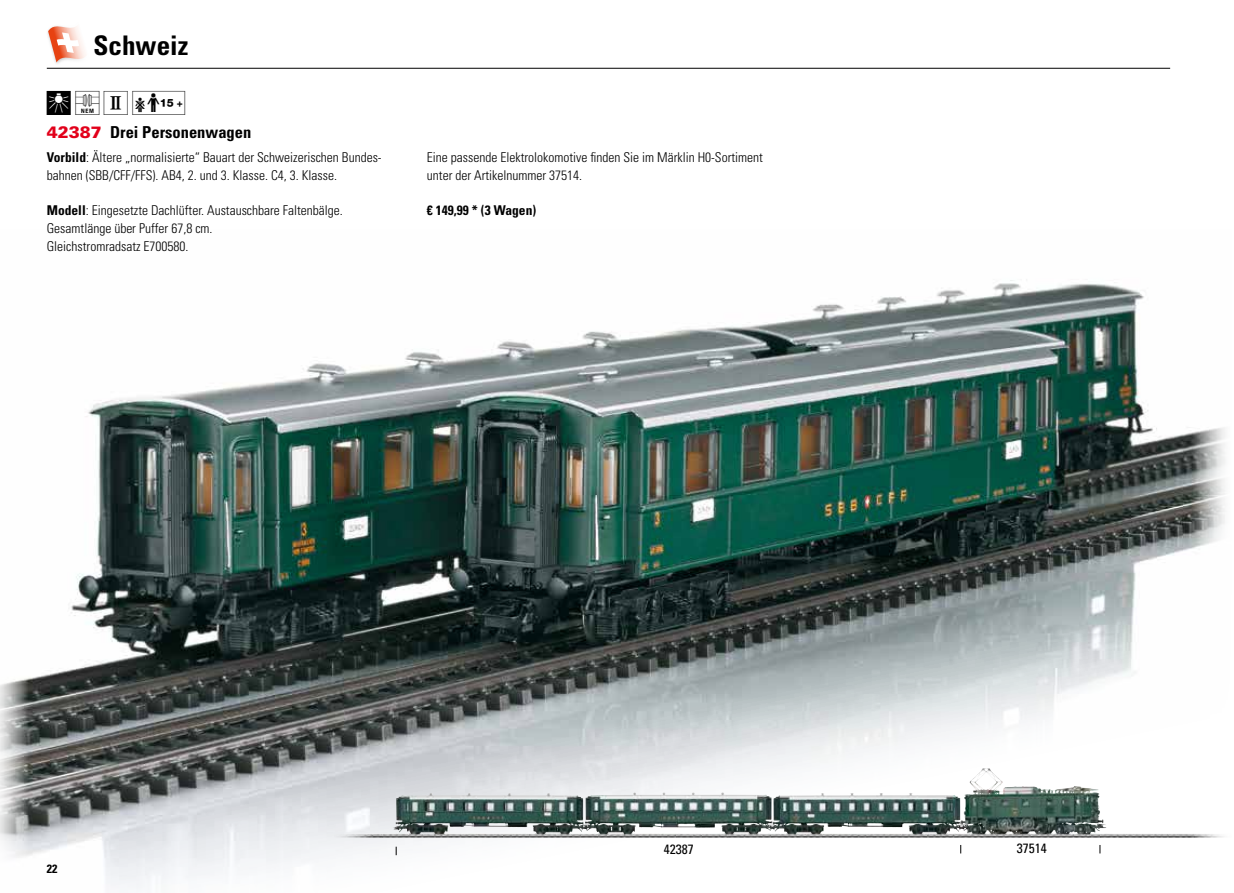
<style>
.page{position:relative;width:1234px;height:893px;background:#fff}
.page>*{position:absolute;margin:0;border:0;box-sizing:border-box;transform-origin:0 0}
.t1{font:30px "Maerklin Piktos";color:#000}
.t2{font:700 condensed 27px "Univers LT Std";color:#000}
.t3{font:700 condensed 16.5px "Univers LT Std";color:#000}
.t4{font:900 16.5px "Univers LT Std";color:#e2001a}
.t5{font:300 condensed 13.5px/17.9px "Univers LT Std";color:#000}
.t6{font:700 condensed 13.5px "Univers LT Std";color:#000}
.t7{font:condensed 13.5px "Univers LT Std";color:#000}
.t8{font:700 condensed 12px "Univers LT Std";color:#000}
.s1{font-weight:700}
</style>
<div class="page">
<img style="left:0;top:280px;width:1226px;height:609px">
<img style="left:911px;top:769px;width:71px;height:57px">
<svg style="left:48px;top:26px;width:38px;height:38px"></svg>
<hr style="left:47px;top:68px;width:1122px;height:1px;background:#000">
<p class="t2" style="left:94px;top:29px;width:96px">Schweiz</p>
<p class="t1" style="left:47px;top:87px;width:144px">kU2Y</p>
<p class="t4" style="left:47px;top:122px;width:57px">42387</p>
<p class="t3" style="left:110px;top:122px;width:143px">Drei Personenwagen</p>
<p class="t5" style="left:47px;top:148px;width:336px"><span class="s1">Vorbild</span>: Ältere „normalisierte“ Bauart der Schweizerischen Bundes&shy;bahnen (SBB/CFF/FFS). AB4, 2. und 3. Klasse. C4, 3. Klasse.</p>
<p class="t5" style="left:47px;top:202px;width:297px"><span class="s1">Modell</span>: Eingesetzte Dachlüfter. Austauschbare Faltenbälge.<br>Gesamtlänge über Puffer 67,8 cm.<br>Gleichstromradsatz E700580.</p>
<p class="t5" style="left:427px;top:148px;width:337px">Eine passende Elektrolokomotive finden Sie im Märklin H0-Sortiment unter der Artikelnummer 37514.</p>
<p class="t6" style="left:427px;top:202px;width:111px">€ 149,99 * (3 Wagen)</p>
<p class="t8" style="left:47px;top:862px;width:12px">22</p>
<p class="t7" style="left:663px;top:840px;width:31px">42387</p>
<p class="t7" style="left:1016px;top:840px;width:31px">37514</p>
</div>
